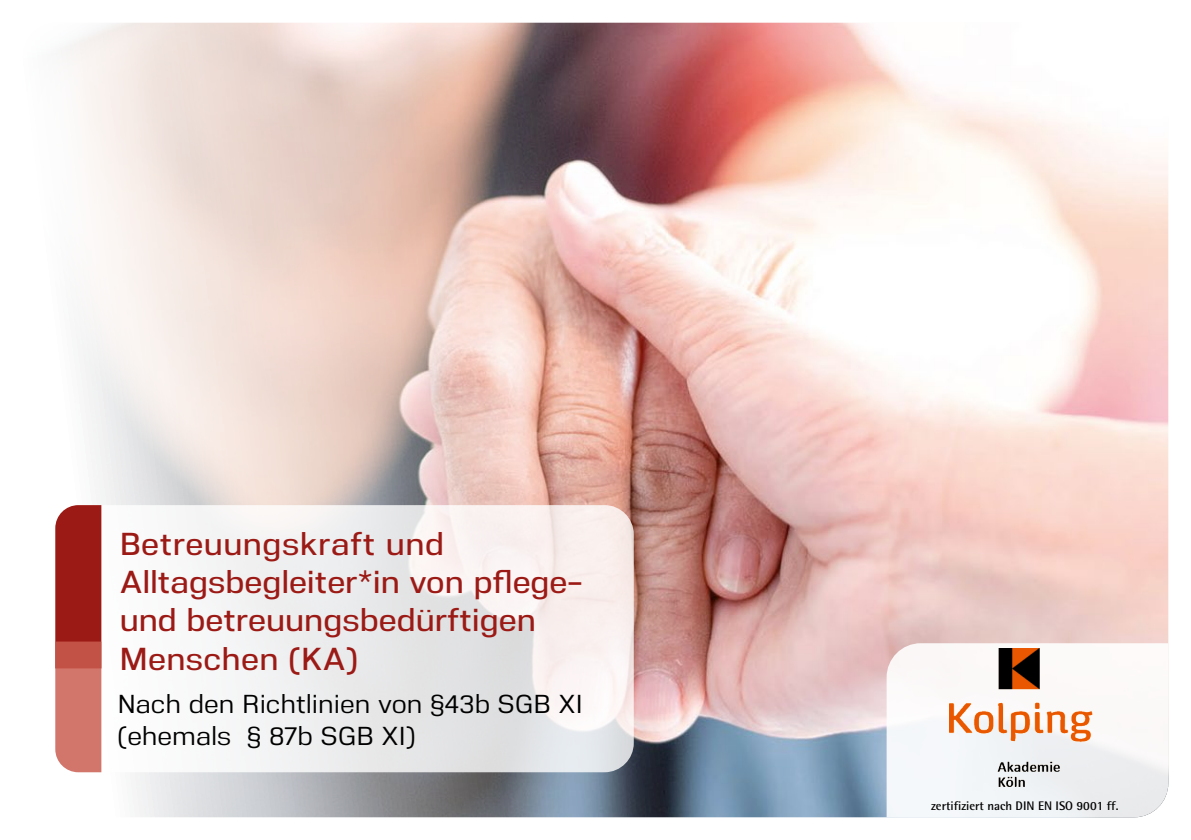
<style>
.page{position:relative;width:1191px;height:840px;background:#fff}
.page>*{position:absolute;margin:0;border:0;box-sizing:border-box;transform-origin:0 0}
.t1{font:600 31.6px/38.4px "Nuber";color:#9c1a15}
.t2{font:500 26px/32.6px "Nuber";color:#000}
.t3{font:700 12.4px "Rotis Semi Sans";color:#000}
</style>
<div class="page">
<img style="left:65px;top:23px;width:1103px;height:793px">
<svg style="left:886px;top:643px;width:282px;height:173px;fill:#f6f8f8"></svg>
<svg style="left:66px;top:505px;width:568px;height:266px;fill:#f4f0f0"></svg>
<svg style="left:55px;top:505px;width:46px;height:266px;background:#b6473f"></svg>
<img style="left:949px;top:648px;width:143px;height:144px">
<p class="t1" style="left:120px;top:522px;width:464px">Betreuungskraft und<br>Alltagsbegleiter*in von pflege&shy;und betreuungsbedürftigen<br>Menschen (KA)</p>
<p class="t2" style="left:118px;top:685px;width:466px">Nach den Richtlinien von §43b SGB XI (ehemals § 87b SGB XI)</p>
<p class="t3" style="left:931px;top:798px;width:189px">zertifiziert nach DIN EN ISO 9001 ff.</p>
</div>
